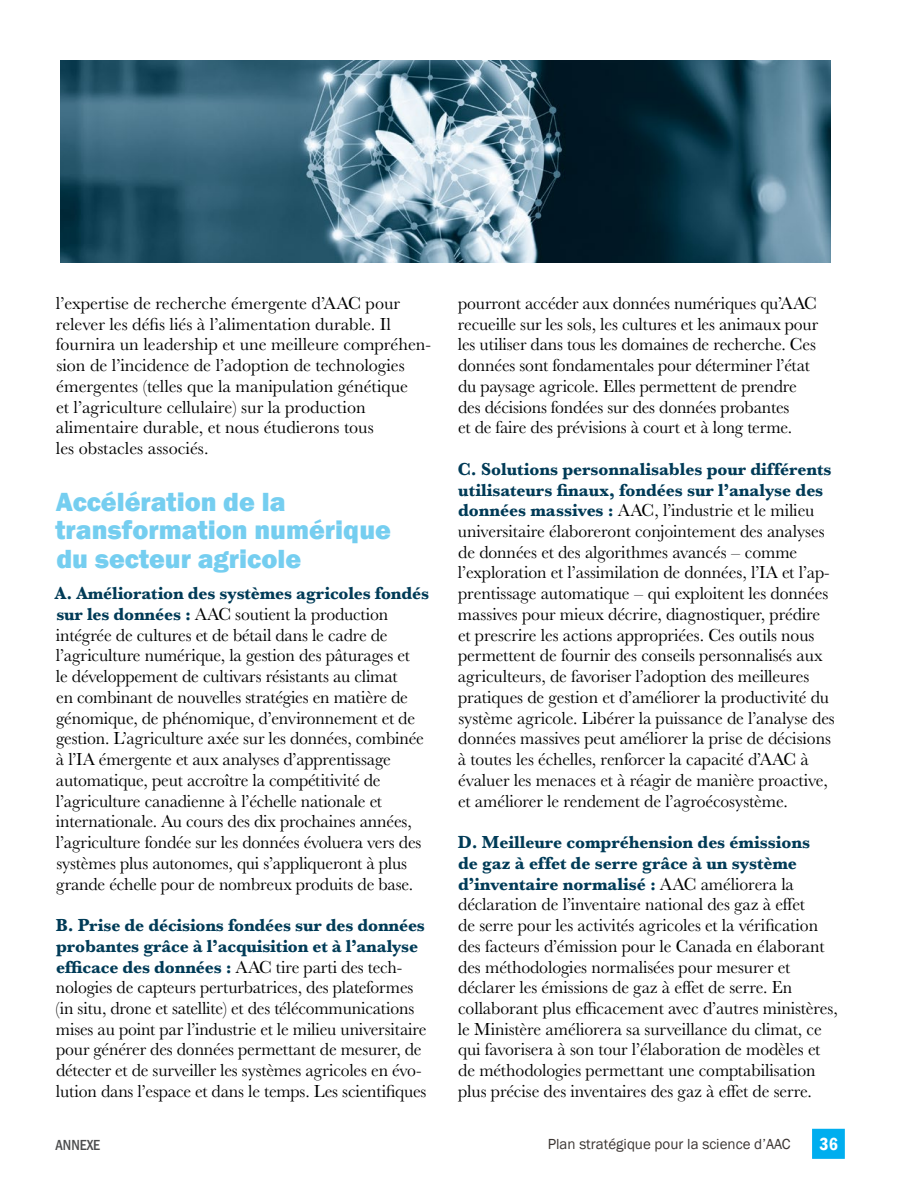
<style>
.page{position:relative;width:918px;height:1188px;background:#fff}
.page>*{position:absolute;margin:0;border:0;box-sizing:border-box;transform-origin:0 0}
.Sub_Header_I{font:800 27px/28.5px "Franklin Gothic";color:#75cef0}
.Paragraph_Style_1_FR{font:18px/20.7px "Baskerville URW";letter-spacing:-.01em;color:#000}
.Paragraph_Style_1{font:18px/20.7px "Baskerville URW";color:#000}
.t1{font:600 condensed 18px "Franklin Gothic";color:#fff}
.t2{font:15px "Franklin Gothic";color:#3b3532}
.t3{font:500 condensed 15px "Franklin Gothic";color:#4b4c4d}
.s1{font-weight:700;font-stretch:expanded;color:#003b57}
</style>
<div class="page">
<div style="left:812px;top:1129px;width:33px;height:30px;background:#00aeef;border:2px solid #00aeef"></div>
<img style="left:60px;top:60px;width:771px;height:202px">
<p class="Paragraph_Style_1" style="left:56px;top:292px;width:377px">l’expertise de recherche émergente d’AAC pour relever les défis liés à l’alimentation durable. Il fournira un leadership et une meilleure compréhen&shy;sion de l’incidence de l’adoption de technologies émergentes (telles que la manipulation génétique<br>et l’agriculture cellulaire) sur la production alimentaire durable, et nous étudierons tous<br>les obstacles associés.</p>
<h2 class="Sub_Header_I" style="left:56px;top:487px;width:337px">Accélération de la transformation numérique du secteur agricole</h2>
<p class="Paragraph_Style_1_FR" style="left:55px;top:582px;width:376px"><span class="s1">A. Amélioration des systèmes agricoles fondés sur les données :</span> AAC soutient la production intégrée de cultures et de bétail dans le cadre de l’agriculture numérique, la gestion des pâturages et<br>le développement de cultivars résistants au climat<br>en combinant de nouvelles stratégies en matière de génomique, de phénomique, d’environnement et de gestion. L’agriculture axée sur les données, combinée à l’IA émergente et aux analyses d’apprentissage automatique, peut accroître la compétitivité de l’agriculture canadienne à l’échelle nationale et internationale. Au cours des dix prochaines années, l’agriculture fondée sur les données évoluera vers des systèmes plus autonomes, qui s’appliqueront à plus grande échelle pour de nombreux produits de base.</p>
<p class="Paragraph_Style_1_FR" style="left:56px;top:914px;width:372px"><span class="s1">B. Prise de décisions fondées sur des données probantes grâce à l’acquisition et à l’analyse efficace des données :</span> AAC tire parti des tech&shy;nologies de capteurs perturbatrices, des plateformes (in situ, drone et satellite) et des télécommunications mises au point par l’industrie et le milieu universitaire pour générer des données permettant de mesurer, de détecter et de surveiller les systèmes agricoles en évo&shy;lution dans l’espace et dans le temps. Les scientifiques</p>
<p class="Paragraph_Style_1_FR" style="left:458px;top:292px;width:362px">pourront accéder aux données numériques qu’AAC recueille sur les sols, les cultures et les animaux pour les utiliser dans tous les domaines de recherche. Ces données sont fondamentales pour déterminer l’état du paysage agricole. Elles permettent de prendre des décisions fondées sur des données probantes<br>et de faire des prévisions à court et à long terme.</p>
<p class="Paragraph_Style_1_FR" style="left:458px;top:458px;width:379px"><span class="s1">C. Solutions personnalisables pour différents utilisateurs finaux, fondées sur l’analyse des données massives :</span> AAC, l’industrie et le milieu universitaire élaboreront conjointement des analyses de données et des algorithmes avancés – comme l’exploration et l’assimilation de données, l’IA et l’ap&shy;prentissage automatique – qui exploitent les données massives pour mieux décrire, diagnostiquer, prédire et prescrire les actions appropriées. Ces outils nous permettent de fournir des conseils personnalisés aux agriculteurs, de favoriser l’adoption des meilleures pratiques de gestion et d’améliorer la productivité du système agricole. Libérer la puissance de l’analyse des données massives peut améliorer la prise de décisions à toutes les échelles, renforcer la capacité d’AAC à évaluer les menaces et à réagir de manière proactive, et améliorer le rendement de l’agroécosystème.</p>
<p class="Paragraph_Style_1_FR" style="left:458px;top:831px;width:382px"><span class="s1">D. Meilleure compréhension des émissions<br>de gaz à effet de serre grâce à un système d’inventaire normalisé :</span> AAC améliorera la déclaration de l’inventaire national des gaz à effet<br>de serre pour les activités agricoles et la vérification des facteurs d’émission pour le Canada en élaborant des méthodologies normalisées pour mesurer et déclarer les émissions de gaz à effet de serre. En collaborant plus efficacement avec d’autres ministères, le Ministère améliorera sa surveillance du climat, ce qui favorisera à son tour l’élaboration de modèles et de méthodologies permettant une comptabilisation plus précise des inventaires des gaz à effet de serre.</p>
<p class="t1" style="left:820px;top:1132px;width:20px">36</p>
<p class="t3" style="left:56px;top:1135px;width:46px">ANNEXE</p>
<p class="t2" style="left:548px;top:1135px;width:244px">Plan stratégique pour la science d’AAC</p>
</div>
